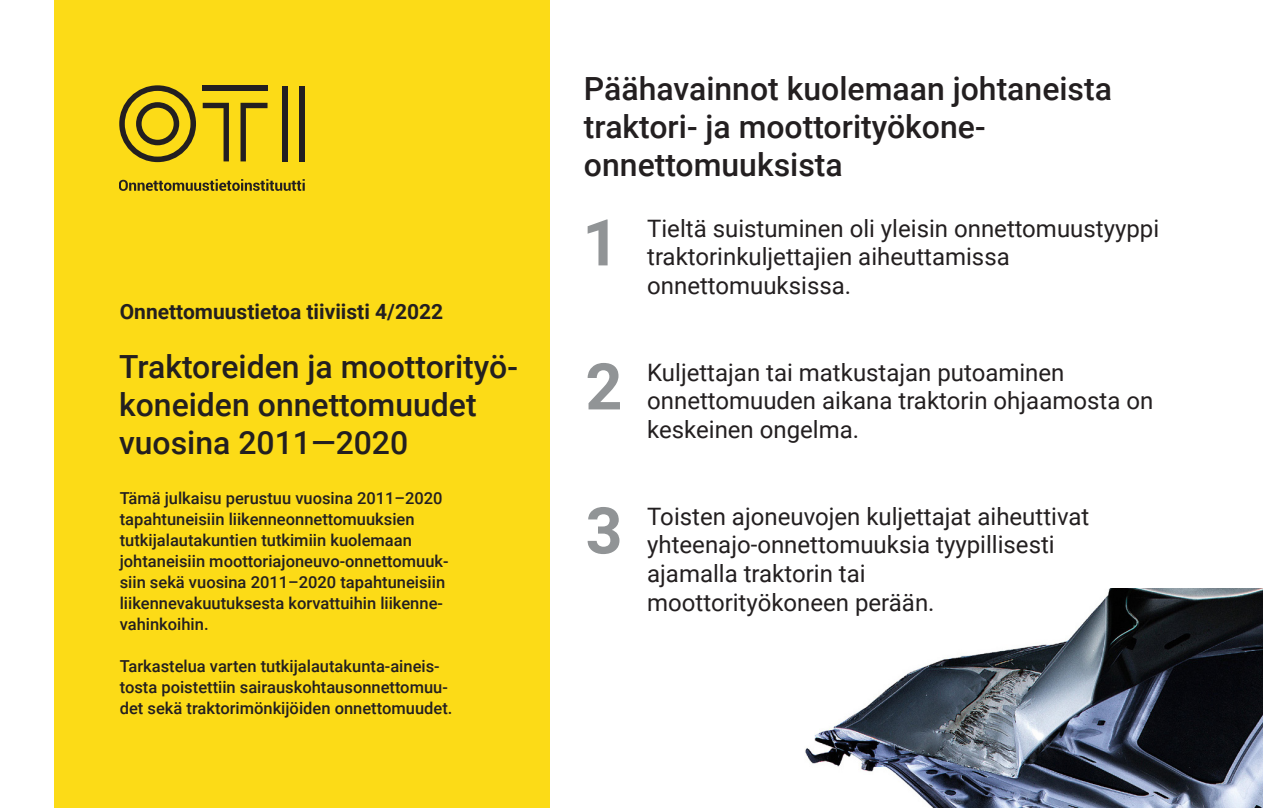
<style>
.page{position:relative;width:1263px;height:808px;background:#fff}
.page>*{position:absolute;margin:0;border:0;box-sizing:border-box;transform-origin:0 0}
.lista_iso_anfang{font:700 64.5px "Roboto";color:#919496}
.otsikko_21pt{font:500 31.95px/38.4px "Roboto";color:#231f20}
.kansi_-_pääotsikko{font:500 31.95px/38.4px "Roboto";color:#231f20}
.lista_iso_anfang-2{font:24px/28.8px "Roboto";color:#231f20}
.kansi_-_yläotsikko{font:700 21px "Roboto";color:#231f20}
.leipäteksti{font:500 16.5px/21px "Roboto";color:#231f20}
</style>
<div class="page">
<img style="left:805px;top:588px;width:458px;height:220px">
<div style="left:54px;top:0;width:495px;height:808px;background:#fcdb17"></div>
<div style="left:283px;top:86px;width:5px;height:76px;background:#231f20"></div>
<div style="left:299px;top:86px;width:6px;height:76px;background:#231f20"></div>
<div style="left:203px;top:85px;width:65px;height:6px;background:#231f20"></div>
<svg style="left:203px;top:103px;width:26px;height:58px"></svg>
<svg style="left:240px;top:103px;width:27px;height:58px"></svg>
<svg style="left:119px;top:85px;width:77px;height:77px"></svg>
<svg style="left:119px;top:179px;width:186px;height:12px"></svg>
<p class="kansi_-_yläotsikko" style="left:120px;top:297px;width:325px">Onnettomuustietoa tiiviisti 4/2022</p>
<h1 class="kansi_-_pääotsikko" style="left:119px;top:346px;width:400px">Traktoreiden ja moottorityö&shy;koneiden onnettomuudet vuosina 2011—2020</h1>
<p class="leipäteksti" style="left:120px;top:487px;width:330px">Tämä julkaisu perustuu vuosina 2011–2020 tapahtuneisiin liikenneonnettomuuksien tutkijalautakuntien tutkimiin kuolemaan johtaneisiin moottoriajoneuvo-onnettomuuk&shy;siin sekä vuosina 2011–2020 tapahtuneisiin liikennevakuutuksesta korvattuihin liikenne&shy;vahinkoihin.</p>
<p class="leipäteksti" style="left:120px;top:655px;width:334px">Tarkastelua varten tutkijalautakunta-aineis&shy;tosta poistettiin sairauskohtausonnettomuu&shy;det sekä traktorimönkijöiden onnettomuudet.</p>
<h1 class="otsikko_21pt" style="left:584px;top:68px;width:529px">Päähavainnot kuolemaan johtaneista traktori- ja moottorityökone-</h1>
<h1 class="otsikko_21pt" style="left:584px;top:145px;width:260px">onnettomuuksista</h1>
<p class="lista_iso_anfang" style="left:582px;top:197px;width:39px">1</p>
<p class="lista_iso_anfang-2" style="left:647px;top:213px;width:513px">Tieltä suistuminen oli yleisin onnettomuustyyppi traktorinkuljettajien aiheuttamissa onnettomuuksissa.</p>
<p class="lista_iso_anfang" style="left:585px;top:341px;width:39px">2</p>
<p class="lista_iso_anfang-2" style="left:647px;top:357px;width:508px">Kuljettajan tai matkustajan putoaminen onnettomuuden aikana traktorin ohjaamosta on keskeinen ongelma.</p>
<p class="lista_iso_anfang" style="left:586px;top:485px;width:39px">3</p>
<p class="lista_iso_anfang-2" style="left:647px;top:501px;width:444px">Toisten ajoneuvojen kuljettajat aiheuttivat yhteenajo-onnettomuuksia tyypillisesti ajamalla traktorin tai<br>moottorityökoneen perään.</p>
</div>
